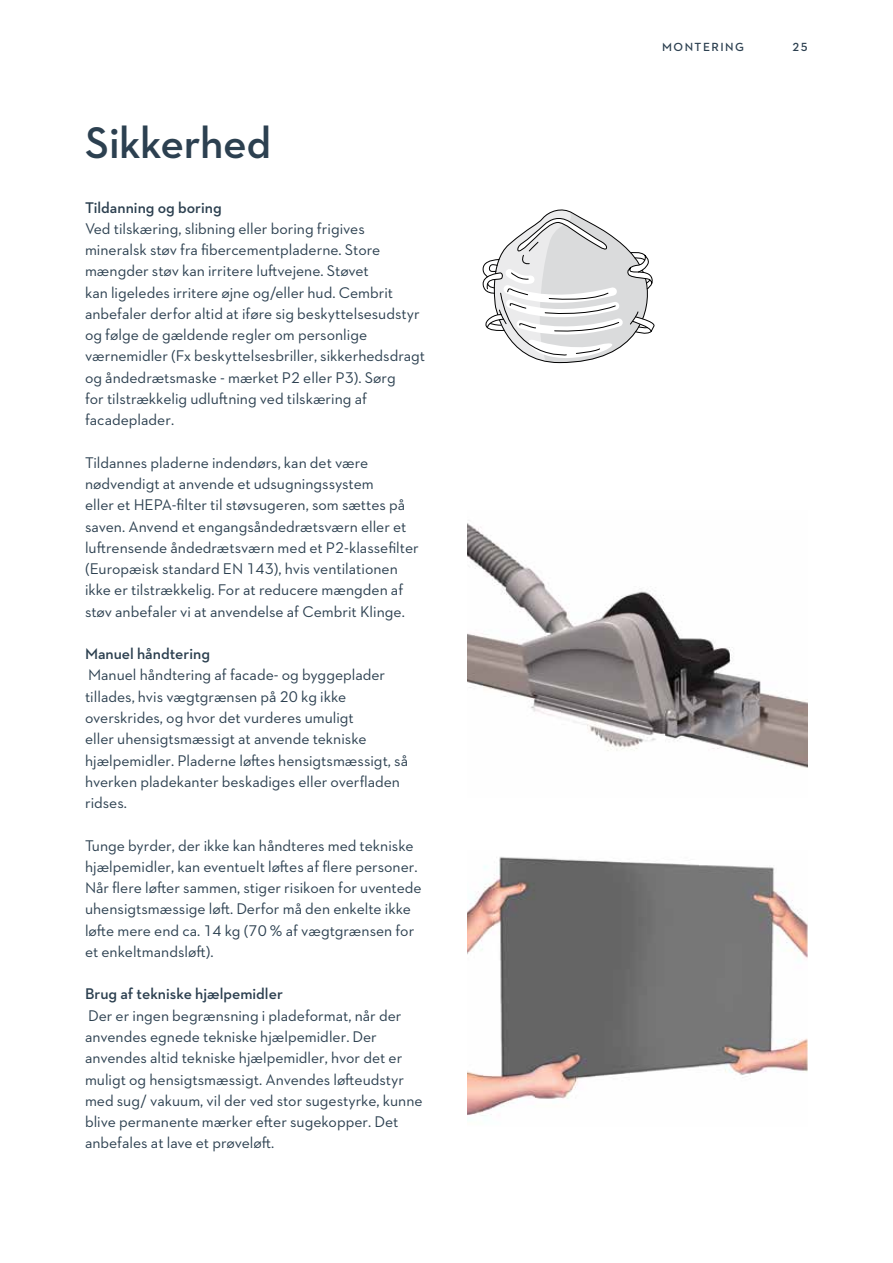
<style>
.page{position:relative;width:893px;height:1263px;background:#fff}
.page>*{position:absolute;margin:0;border:0;box-sizing:border-box;transform-origin:0 0}
.t1{font:600 45px "Neutraface 2 Text";letter-spacing:-.01em;color:#2c4050}
.t2{font:15.75px/21.3px "Neutraface 2 Text";color:#2c4050}
.t3{font:600 15.75px "Neutraface 2 Text";color:#2c4050}
.t4{font:600 12px "Neutraface 2 Text";letter-spacing:.125em;color:#2c4050}
</style>
<div class="page">
<img style="left:468px;top:857px;width:340px;height:259px">
<img style="left:468px;top:523px;width:340px;height:245px">
<svg style="left:482px;top:209px;width:173px;height:154px"></svg>
<h1 class="t1" style="left:85px;top:114px;width:188px">Sikkerhed</h1>
<p class="t3" style="left:85px;top:197px;width:138px">Tildanning og boring</p>
<p class="t2" style="left:85px;top:218px;width:342px">Ved tilskæring, slibning eller boring frigives mineralsk støv fra fibercementpladerne. Store mængder støv kan irritere luftvejene. Støvet<br>kan ligeledes irritere øjne og/eller hud. Cembrit anbefaler derfor altid at iføre sig beskyttelsesudstyr og følge de gældende regler om personlige værnemidler (Fx beskyttelsesbriller, sikkerhedsdragt og åndedrætsmaske - mærket P2 eller P3). Sørg<br>for tilstrækkelig udluftning ved tilskæring af facadeplader.</p>
<p class="t2" style="left:85px;top:452px;width:335px">Tildannes pladerne indendørs, kan det være nødvendigt at anvende et udsugningssystem<br>eller et HEPA-filter til støvsugeren, som sættes på saven. Anvend et engangsåndedrætsværn eller et luftrensende åndedrætsværn med et P2-klassefilter (Europæisk standard EN 143), hvis ventilationen ikke er tilstrækkelig. For at reducere mængden af støv anbefaler vi at anvendelse af Cembrit Klinge.</p>
<p class="t3" style="left:85px;top:644px;width:127px">Manuel håndtering</p>
<p class="t2" style="left:85px;top:664px;width:325px">Manuel håndtering af facade- og byggeplader tillades, hvis vægtgrænsen på 20 kg ikke overskrides, og hvor det vurderes umuligt<br>eller uhensigtsmæssigt at anvende tekniske hjælpemidler. Pladerne løftes hensigtsmæssigt, så hverken pladekanter beskadiges eller overfladen ridses.</p>
<p class="t2" style="left:85px;top:834px;width:338px">Tunge byrder, der ikke kan håndteres med tekniske hjælpemidler, kan eventuelt løftes af flere personer.<br>Når flere løfter sammen, stiger risikoen for uventede uhensigtsmæssige løft. Derfor må den enkelte ikke løfte mere end ca. 14 kg (70 % af vægtgrænsen for et enkeltmandsløft).</p>
<p class="t3" style="left:85px;top:984px;width:199px">Brug af tekniske hjælpemidler</p>
<p class="t2" style="left:85px;top:1004px;width:339px">Der er ingen begrænsning i pladeformat, når der anvendes egnede tekniske hjælpemidler. Der anvendes altid tekniske hjælpemidler, hvor det er muligt og hensigtsmæssigt. Anvendes løfteudstyr med sug/ vakuum, vil der ved stor sugestyrke, kunne blive permanente mærker efter sugekopper. Det anbefales at lave et prøveløft.</p>
<p class="t4" style="left:662px;top:39px;width:84px">MONTERING</p>
<p class="t4" style="left:792px;top:39px;width:17px">25</p>
</div>
